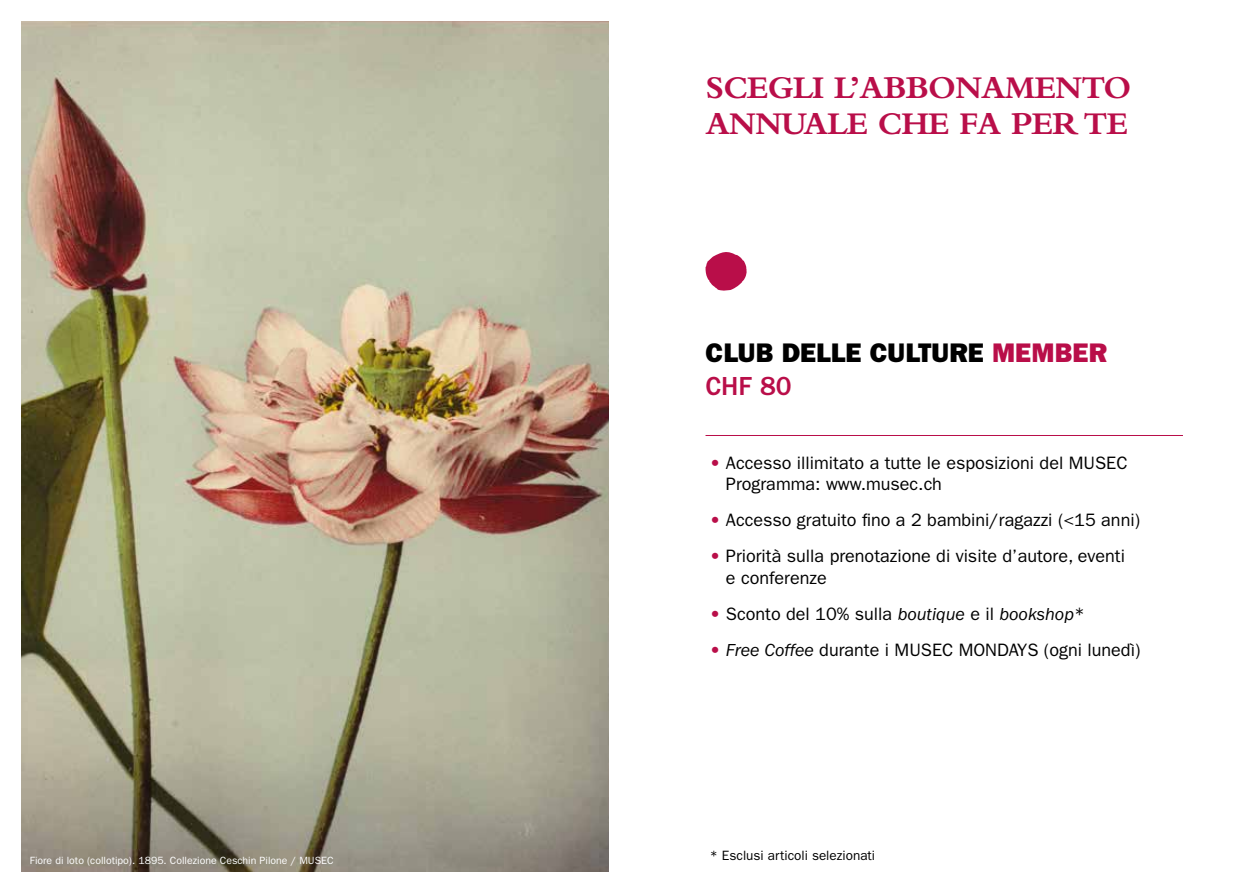
<style>
.page{position:relative;width:1259px;height:893px;background:#fff}
.page>*{position:absolute;margin:0;border:0;box-sizing:border-box;transform-origin:0 0}
.t1{font:700 33px/36px "Bembo";letter-spacing:-.02em;color:#b90e49}
.t2{font:27px "ITC Franklin Gothic Std Hvy";color:#000}
.t3{font:500 27px "ITC Franklin Gothic Std";color:#b90e49}
.t4{font:18px/21px "ITC Franklin Gothic Std";color:#000}
.t5{font:13.5px "ITC Franklin Gothic Std";color:#000}
.t6{font:10.5px "ITC Franklin Gothic Std";color:#fff}
.s1{color:#b90e49}
.s2{font-family:"ITC Franklin Gothic Std Hvy";color:#b90e49}
.s3{font-style:italic}
</style>
<div class="page">
<img style="left:22px;top:21px;width:586px;height:851px">
<svg style="left:705px;top:252px;width:42px;height:39px"></svg>
<hr style="left:705px;top:435px;width:478px;height:1px;background:#b90e49">
<p class="t6" style="left:30px;top:854px;width:305px">Fiore di loto (collotipo). 1895. Collezione Ceschin Pilone / MUSEC</p>
<h1 class="t1" style="left:705px;top:69px;width:427px">SCEGLI L’ABBONAMENTO<br>ANNUALE CHE FA PER TE</h1>
<h2 class="t2" style="left:705px;top:337px;width:403px">CLUB DELLE CULTURE <span class="s1">MEMBER</span></h2>
<h2 class="t3" style="left:705px;top:371px;width:88px">CHF 80</h2>
<p class="t4" style="left:726px;top:453px;width:403px;text-indent:-16px"><span class="s2">•</span> Accesso illimitato a tutte le esposizioni del MUSEC<br>Programma: www.musec.ch</p>
<p class="t4" style="left:710px;top:510px;width:432px"><span class="s2">•</span> Accesso gratuito fino a 2 bambini/ragazzi (&lt;15 anni)</p>
<p class="t4" style="left:726px;top:546px;width:400px;text-indent:-16px"><span class="s2">•</span> Priorità sulla prenotazione di visite d’autore, eventi e conferenze</p>
<p class="t4" style="left:710px;top:603px;width:376px"><span class="s2">•</span> Sconto del 10% sulla <span class="s3">boutique</span> e il <span class="s3">bookshop</span>*</p>
<p class="t4" style="left:710px;top:639px;width:432px"><span class="s2">•</span> <span class="s3">Free Coffee</span> durante i MUSEC MONDAYS (ogni lunedì)</p>
<p class="t5" style="left:710px;top:847px;width:167px">* Esclusi articoli selezionati</p>
</div>
